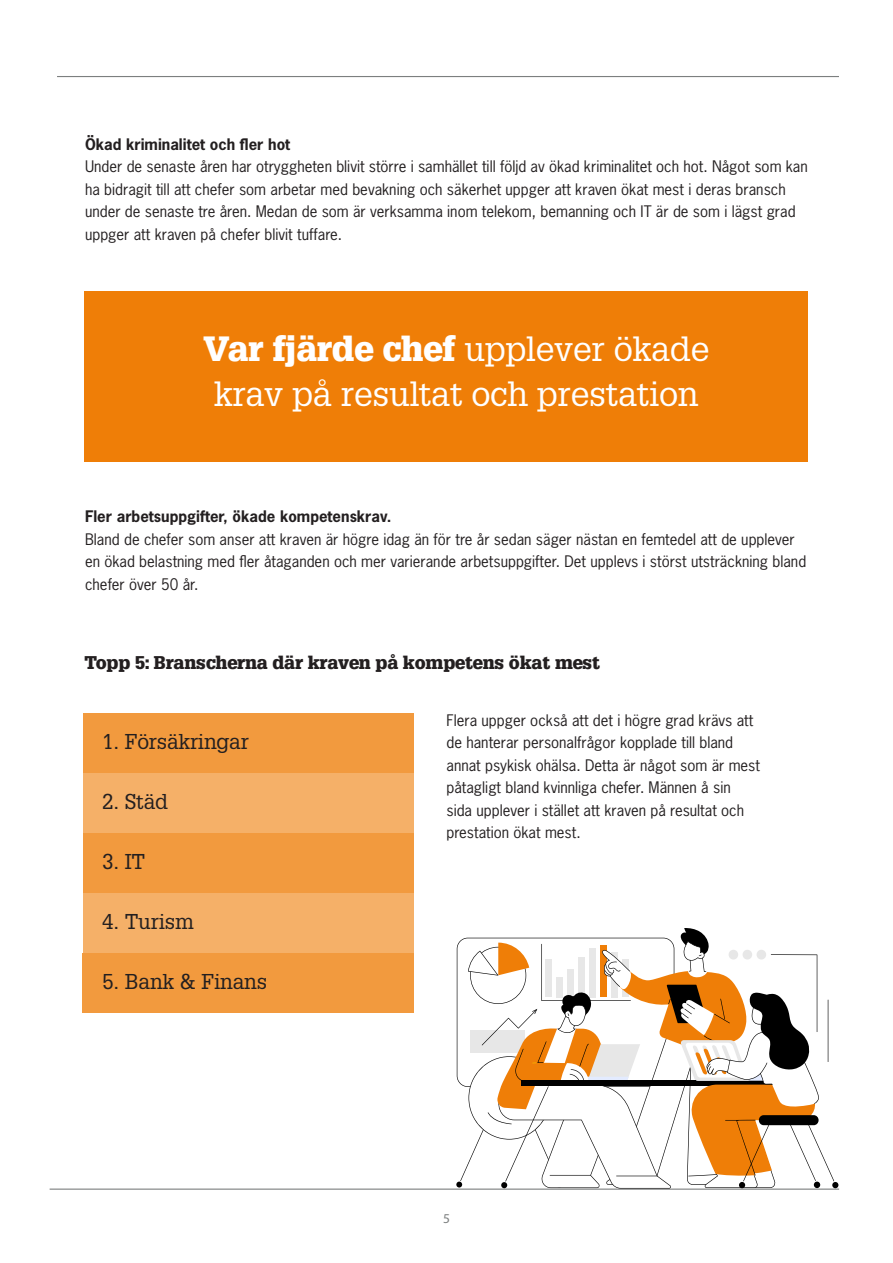
<style>
.page{position:relative;width:893px;height:1263px;background:#fff}
.page>*{position:absolute;margin:0;border:0;box-sizing:border-box;transform-origin:0 0}
.t1{font:34.2px "Glypha LT Std";letter-spacing:-.01em;color:#fff}
.t2{font:900 34.2px "Glypha LT Std";letter-spacing:-.01em;color:#fff}
.t3{font:21px "Glypha LT Std";letter-spacing:-.01em;color:#231f20}
.t4{font:900 18px "Glypha LT Std";letter-spacing:-.01em;color:#231f20}
.Brödtext{font:15px/22.5px "News Gothic Std";color:#231f20}
.Brödtext-2{font:700 15px "News Gothic Std";color:#231f20}
.t5{font:13.5px "Myriad Pro";color:#7c7f7f}
.s1{font-weight:400}
</style>
<div class="page">
<hr style="left:57px;top:76px;width:782px;height:1px;background:#7c7f7f">
<hr style="left:50px;top:1188px;width:789px;height:2px;background:#7c7f7f">
<div style="left:85px;top:291px;width:723px;height:170px;background:#ef7e07"></div>
<div style="left:84px;top:713px;width:330px;height:60px;background:#f29a3e"></div>
<div style="left:84px;top:833px;width:330px;height:60px;background:#f29a3e"></div>
<div style="left:83px;top:953px;width:331px;height:59px;background:#f29a3e"></div>
<div style="left:84px;top:773px;width:330px;height:60px;background:#f5b068"></div>
<div style="left:84px;top:893px;width:330px;height:60px;background:#f5b068"></div>
<svg style="left:456px;top:928px;width:382px;height:260px"></svg>
<p class="Brödtext-2" style="left:85px;top:134px;width:207px">Ökad kriminalitet och fler hot</p>
<p class="Brödtext" style="left:85px;top:155px;width:724px">Under de senaste åren har otryggheten blivit större i samhället till följd av ökad kriminalitet och hot. Något som kan ha bidragit till att chefer som arbetar med bevakning och säkerhet uppger att kraven ökat mest i deras bransch under de senaste tre åren. Medan de som är verksamma inom telekom, bemanning och IT är de som i lägst grad uppger att kraven på chefer blivit tuffare.</p>
<p class="t2" style="left:203px;top:328px;width:508px">Var fjärde chef <span class="s1">upplever ökade</span></p>
<p class="t1" style="left:214px;top:373px;width:486px">krav på resultat och prestation</p>
<p class="Brödtext-2" style="left:85px;top:507px;width:308px">Fler arbetsuppgifter, ökade kompetenskrav.</p>
<p class="Brödtext" style="left:85px;top:528px;width:723px">Bland de chefer som anser att kraven är högre idag än för tre år sedan säger nästan en femtedel att de upplever en ökad belastning med fler åtaganden och mer varierande arbetsuppgifter. Det upplevs i störst utsträckning bland chefer över 50 år.</p>
<p class="t4" style="left:85px;top:651px;width:517px">Topp 5: Branscherna där kraven på kompetens ökat mest</p>
<p class="t3" style="left:102px;top:728px;width:148px">1. Försäkringar</p>
<p class="t3" style="left:102px;top:788px;width:68px">2. Städ</p>
<p class="t3" style="left:102px;top:848px;width:45px">3. IT</p>
<p class="t3" style="left:102px;top:908px;width:93px">4. Turism</p>
<p class="t3" style="left:102px;top:968px;width:167px">5. Bank &amp; Finans</p>
<p class="Brödtext" style="left:446px;top:709px;width:315px">Flera uppger också att det i högre grad krävs att de hanterar personalfrågor kopplade till bland annat psykisk ohälsa. Detta är något som är mest påtagligt bland kvinnliga chefer. Männen å sin sida upplever i stället att kraven på resultat och prestation ökat mest.</p>
<p class="t5" style="left:443px;top:1210px;width:8px">5</p>
</div>
